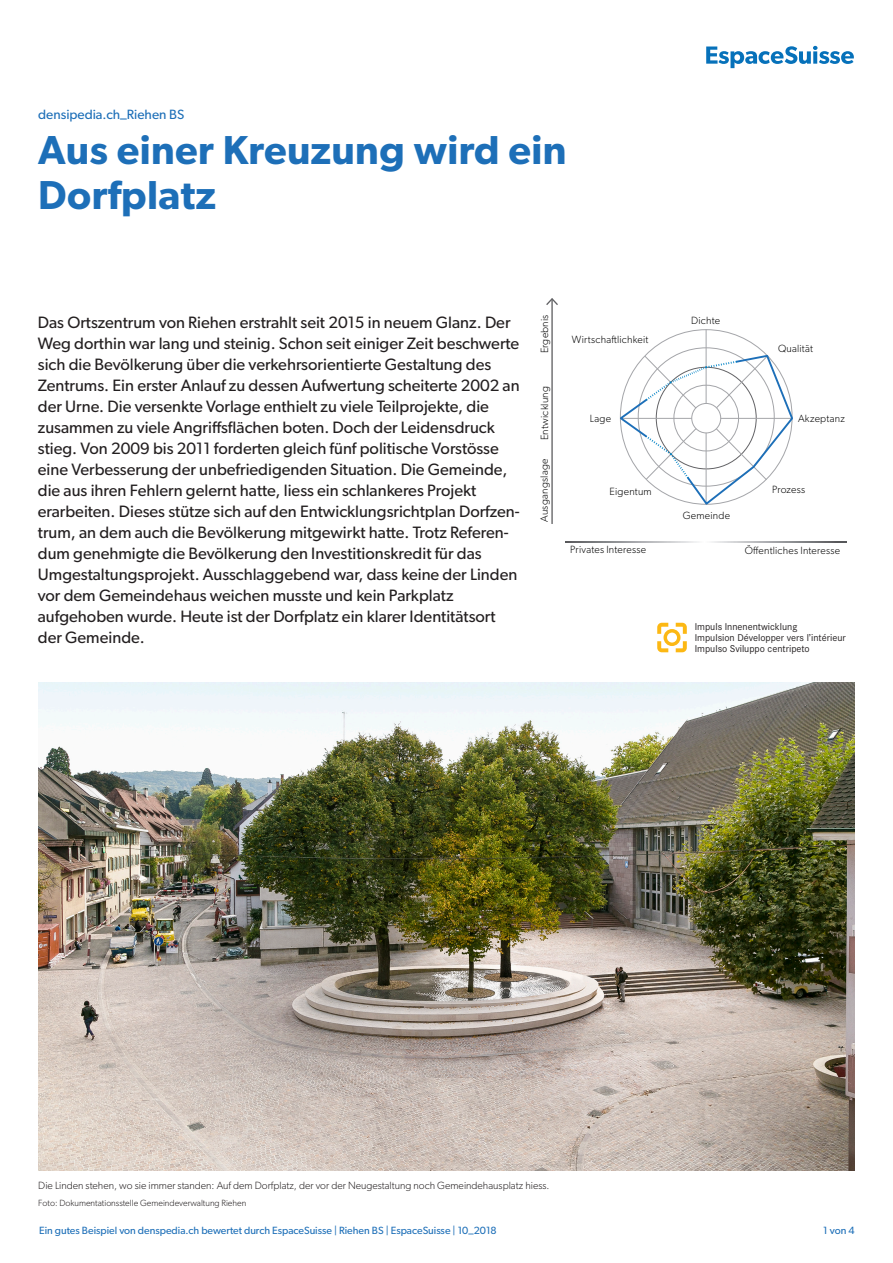
<style>
.page{position:relative;width:893px;height:1263px;background:#fff}
.page>*{position:absolute;margin:0;border:0;box-sizing:border-box;transform-origin:0 0}
.Kapiteltitel{font:600 40.5px/45px "Gibson";letter-spacing:.01em;color:#1d6fb8}
.Lead{font:16.5px/21px "Gibson";color:#231f20}
.Obertitel{font:13.5px "Gibson";color:#1d6fb8}
.Anmeldeschluss{font:300 10.5px "Gibson";letter-spacing:.02em;color:#000}
.Bildlegende_linksbü{font:300 10.5px "Gibson";color:#231f20}
.Pagina{font:10.5px "Gibson";color:#1d6fb8}
.t1{font:10.2px/11.2px "Corporate S";color:#231f20}
.Bildlegende_linksbü-2{font:300 9px "Gibson";color:#231f20}
</style>
<div class="page">
<svg style="left:706px;top:46px;width:148px;height:22px"></svg>
<svg style="left:657px;top:623px;width:30px;height:29px"></svg>
<img style="left:38px;top:682px;width:816px;height:488px">
<hr style="left:706px;top:329px;width:1px;height:176px;background:#a4a5a9">
<hr style="left:551px;top:299px;width:2px;height:225px;background:#636366">
<svg style="left:546px;top:298px;width:12px;height:9px"></svg>
<svg style="left:565px;top:541px;width:281px;height:2px"></svg>
<svg style="left:619px;top:354px;width:174px;height:151px"></svg>
<p class="Obertitel" style="left:38px;top:106px;width:147px">densipedia.ch_Riehen BS</p>
<p class="Kapiteltitel" style="left:38px;top:126px;width:530px">Aus einer Kreuzung wird ein<br>Dorfplatz</p>
<p class="Lead" style="left:38px;top:312px;width:483px">Das Ortszentrum von Riehen erstrahlt seit 2015 in neuem Glanz. Der Weg dorthin war lang und steinig. Schon seit einiger Zeit beschwerte sich die Bevölkerung über die verkehrsorientierte Gestaltung des Zentrums. Ein erster Anlauf zu dessen Aufwertung scheiterte 2002 an der Urne. Die versenkte Vorlage enthielt zu viele Teilprojekte, die zusammen zu viele Angriffsflächen boten. Doch der Leidensdruck stieg. Von 2009 bis 2011 forderten gleich fünf politische Vorstösse eine Verbesserung der unbefriedigenden Situation. Die Gemeinde, die aus ihren Fehlern gelernt hatte, liess ein schlankeres Projekt erarbeiten. Dieses stütze sich auf den Entwicklungsrichtplan Dorfzen&shy;trum, an dem auch die Bevölkerung mitgewirkt hatte. Trotz Referen&shy;dum genehmigte die Bevölkerung den Investitionskredit für das Umgestaltungsprojekt. Ausschlaggebend war, dass keine der Linden vor dem Gemeindehaus weichen musste und kein Parkplatz aufgehoben wurde. Heute ist der Dorfplatz ein klarer Identitätsort der Gemeinde.</p>
<p class="Anmeldeschluss" style="left:538px;top:353px;width:40px;rotate:-90deg">Ergebnis</p>
<p class="Anmeldeschluss" style="left:538px;top:440px;width:56px;rotate:-90deg">Entwicklung</p>
<p class="Anmeldeschluss" style="left:538px;top:522px;width:65px;rotate:-90deg">Ausgangslage</p>
<p class="Anmeldeschluss" style="left:572px;top:333px;width:78px">Wirtschaftlichkeit</p>
<p class="Anmeldeschluss" style="left:691px;top:314px;width:30px">Dichte</p>
<p class="Anmeldeschluss" style="left:778px;top:342px;width:37px">Qualität</p>
<p class="Anmeldeschluss" style="left:590px;top:412px;width:23px">Lage</p>
<p class="Anmeldeschluss" style="left:798px;top:412px;width:48px">Akzeptanz</p>
<p class="Anmeldeschluss" style="left:610px;top:485px;width:44px">Eigentum</p>
<p class="Anmeldeschluss" style="left:772px;top:483px;width:35px">Prozess</p>
<p class="Anmeldeschluss" style="left:683px;top:509px;width:49px">Gemeinde</p>
<p class="Anmeldeschluss" style="left:570px;top:543px;width:77px">Privates Interesse</p>
<p class="Anmeldeschluss" style="left:745px;top:544px;width:97px">Öffentliches Interesse</p>
<p class="t1" style="left:695px;top:621px;width:153px">Impuls Innenentwicklung<br>Impulsion Développer vers l’intérieur<br>Impulso Sviluppo centripeto</p>
<p class="Bildlegende_linksbü" style="left:38px;top:1179px;width:513px">Die Linden stehen, wo sie immer standen: Auf dem Dorfplatz, der vor der Neugestaltung noch Gemeindehausplatz hiess.</p>
<p class="Bildlegende_linksbü-2" style="left:38px;top:1197px;width:210px">Foto: Dokumentationsstelle Gemeindeverwaltung Riehen</p>
<p class="Pagina" style="left:39px;top:1223px;width:459px">Ein gutes Beispiel von denspedia.ch bewertet durch EspaceSuisse | Riehen BS | EspaceSuisse | 10_2018</p>
<p class="Pagina" style="left:823px;top:1223px;width:33px">1 von 4</p>
</div>
